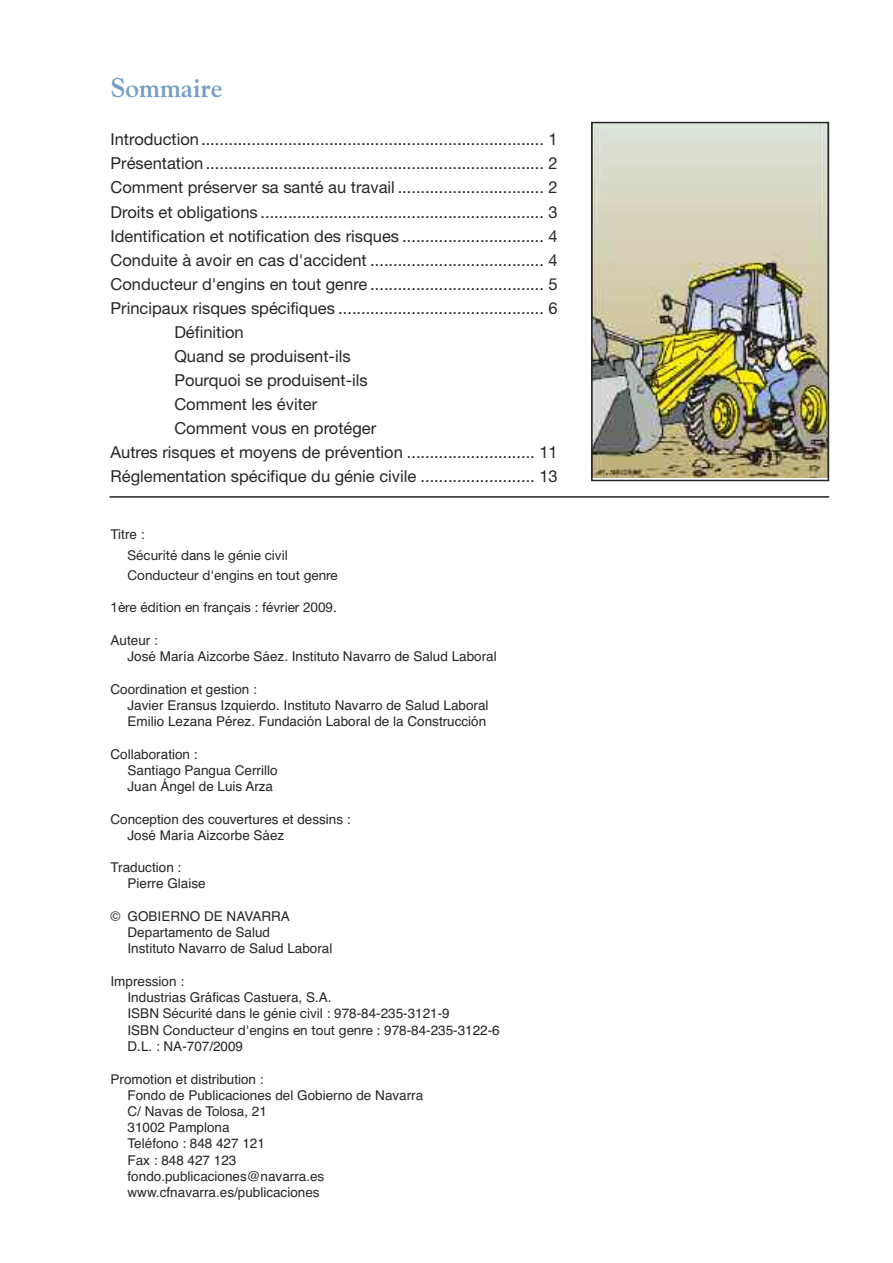
<style>
.page{position:relative;width:893px;height:1263px;background:#fff}
.page>*{position:absolute;margin:0;border:0;box-sizing:border-box;transform-origin:0 0}
.t1{font:700 27px "Goudy";color:#779dc6}
.t2{font:16.5px "Helvetica Neue";color:#272627}
.t3{font:13.5px/16.2px "Helvetica";color:#272627}
.t4{font:13.5px/19.6px "Helvetica Neue";color:#272627}
.s1{font-family:"Helvetica"}
</style>
<div class="page">
<img style="left:594px;top:125px;width:232px;height:353px">
<div style="left:591px;top:122px;width:238px;height:359px;border:2px solid #272627"></div>
<hr style="left:110px;top:496px;width:719px;height:2px;background:#272627">
<h1 class="t1" style="left:111px;top:72px;width:114px">Sommaire</h1>
<p class="t2" style="left:111px;top:134px;width:449px">Introduction........................................................................... 1</p>
<p class="t2" style="left:111px;top:158px;width:449px">Présentation .......................................................................... 2</p>
<p class="t2" style="left:111px;top:182px;width:449px">Comment préserver sa santé au travail ................................ 2</p>
<p class="t2" style="left:111px;top:206px;width:449px">Droits et obligations .............................................................. 3</p>
<p class="t2" style="left:111px;top:230px;width:449px">Identification et notification des risques ............................... 4</p>
<p class="t2" style="left:111px;top:254px;width:449px">Conduite à avoir en cas d'accident ...................................... 4</p>
<p class="t2" style="left:111px;top:278px;width:449px">Conducteur d'engins en tout genre ...................................... 5</p>
<p class="t2" style="left:111px;top:302px;width:449px">Principaux risques spécifiques ............................................. 6</p>
<p class="t2" style="left:174px;top:326px;width:71px">Définition</p>
<p class="t2" style="left:174px;top:350px;width:178px">Quand se produisent-ils</p>
<p class="t2" style="left:174px;top:374px;width:195px">Pourquoi se produisent-ils</p>
<p class="t2" style="left:174px;top:398px;width:144px">Comment les éviter</p>
<p class="t2" style="left:174px;top:422px;width:203px">Comment vous en protéger</p>
<p class="t2" style="left:111px;top:446px;width:449px">Autres risques et moyens de prévention ............................ 11</p>
<p class="t2" style="left:111px;top:470px;width:449px">Réglementation spécifique du génie civile ......................... 13</p>
<p class="t3" style="left:111px;top:526px;width:36px">Titre :</p>
<p class="t4" style="left:128px;top:547px;width:212px">Sécurité dans le génie civil<br>Conducteur d'engins en tout genre</p>
<p class="t4" style="left:111px;top:599px;width:228px">1ère édition en français : février 2009.</p>
<p class="t3" style="left:128px;top:632px;width:371px;text-indent:-17px">Auteur :<br>José María Aizcorbe Sáez. Instituto Navarro de Salud Laboral</p>
<p class="t3" style="left:128px;top:681px;width:362px;text-indent:-17px">Coordination et gestion :<br>Javier Eransus Izquierdo. Instituto Navarro de Salud Laboral<br>Emilio Lezana Pérez. Fundación Laboral de la Construcción</p>
<p class="t3" style="left:128px;top:746px;width:152px;text-indent:-17px">Collaboration :<br>Santiago Pangua Cerrillo<br>Juan Ángel de Luis Arza</p>
<p class="t3" style="left:128px;top:811px;width:225px;text-indent:-17px">Conception des couvertures et dessins :<br>José María Aizcorbe Sáez</p>
<p class="t3" style="left:128px;top:859px;width:80px;text-indent:-17px">Traduction :<br>Pierre Glaise</p>
<p class="t3" style="left:128px;top:908px;width:206px;text-indent:-17px">© GOBIERNO DE NAVARRA<br>Departamento de Salud<br>Instituto Navarro de Salud Laboral</p>
<p class="t3" style="left:128px;top:973px;width:206px;text-indent:-17px">Impression :<br>Industrias Gráficas Castuera, S.A.</p>
<p class="t4" style="left:128px;top:1006px;width:374px;line-height:16.6px"><span class="s1">ISBN</span> Sécurité dans le génie civil <span class="s1">: 978-84-235-3121-9<br>ISBN</span> Conducteur d'engins en tout genre : <span class="s1">978-84-235-3122-6</span></p>
<p class="t3" style="left:128px;top:1038px;width:117px">D.L. : NA-707/2009</p>
<p class="t3" style="left:128px;top:1071px;width:297px;text-indent:-17px">Promotion et distribution :<br>Fondo de Publicaciones del Gobierno de Navarra<br>C/ Navas de Tolosa, 21<br>31002 Pamplona<br>Teléfono : 848 427 121<br>Fax : 848 427 123 fondo.publicaciones@navarra.es www.cfnavarra.es/publicaciones</p>
</div>
